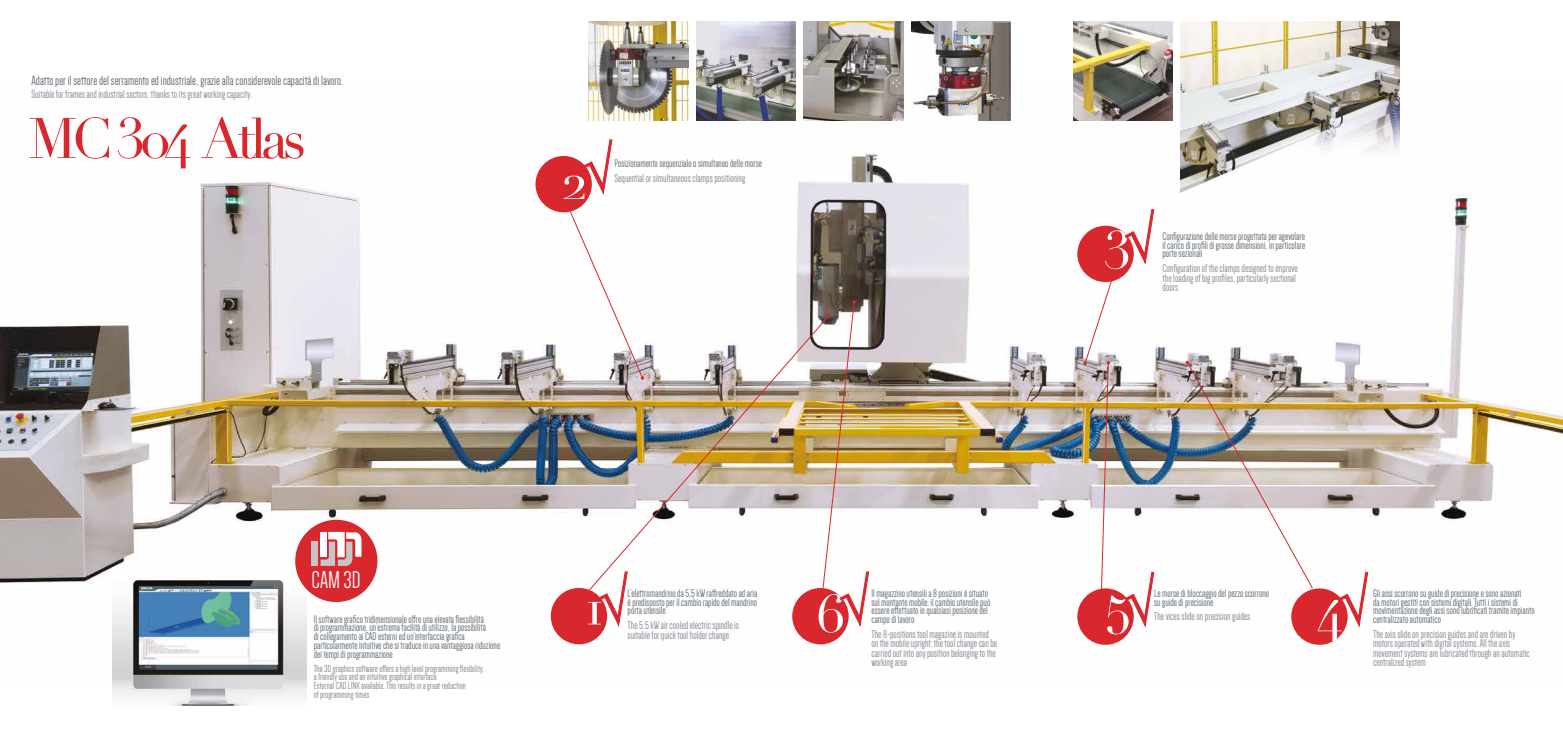
<style>
.page{position:relative;width:1563px;height:737px;background:#fff}
.page>*{position:absolute;margin:0;border:0;box-sizing:border-box;transform-origin:0 0}
.t1{font:55.91px "Didot";letter-spacing:-.1em;color:#d9272e}
.t2{font:52.41px "Didot";color:#fff}
.t3{font:24.94px "Dense";color:#fff}
.t4{font:13.74px "Dense";color:#5d6770}
.t5{font:11.64px/9.5px "Dense";color:#82868e}
.t6{font:11.38px/8.8px "Dense";color:#5d6770}
.t7{font:10.5px/8.8px "Dense";color:#82868e}
</style>
<div class="page">
<img style="left:0;top:85px;width:1563px;height:596px">
<img style="left:696px;top:21px;width:99px;height:100px">
<img style="left:589px;top:21px;width:99px;height:100px">
<img style="left:803px;top:21px;width:100px;height:100px">
<img style="left:911px;top:21px;width:99px;height:100px">
<img style="left:1073px;top:21px;width:100px;height:100px">
<img style="left:1180px;top:21px;width:220px;height:171px">
<img style="left:113px;top:571px;width:194px;height:134px">
<div style="left:1077px;top:226px;width:56px;height:56px;background:#d9272e;border-radius:50%"></div>
<svg style="left:1124px;top:209px;width:30px;height:56px"></svg>
<div style="left:792px;top:588px;width:56px;height:56px;background:#d9272e;border-radius:50%"></div>
<div style="left:1077px;top:588px;width:56px;height:57px;background:#d9272e;border-radius:50%"></div>
<svg style="left:1124px;top:571px;width:30px;height:57px"></svg>
<div style="left:1291px;top:588px;width:56px;height:57px;background:#d9272e;border-radius:50%"></div>
<svg style="left:1338px;top:571px;width:30px;height:57px"></svg>
<div style="left:535px;top:156px;width:57px;height:56px;background:#d9272e;border-radius:50%"></div>
<svg style="left:582px;top:139px;width:31px;height:57px"></svg>
<svg style="left:568px;top:208px;width:76px;height:171px"></svg>
<img style="left:1185px;top:360px;width:128px;height:229px">
<img style="left:585px;top:315px;width:237px;height:280px">
<div style="left:551px;top:588px;width:56px;height:56px;background:#d9272e;border-radius:50%"></div>
<svg style="left:598px;top:571px;width:30px;height:56px"></svg>
<div style="left:295px;top:520px;width:82px;height:82px;background:#d9272e;border-radius:50%"></div>
<div style="left:311px;top:541px;width:7px;height:25px;background:#c6c6c9"></div>
<svg style="left:320px;top:532px;width:41px;height:34px"></svg>
<img style="left:1083px;top:277px;width:30px;height:314px">
<img style="left:822px;top:300px;width:47px;height:328px">
<p class="t4" style="left:32px;top:73px;width:313px">Adatto per il settore del serramento ed industriale, grazie alla considerevole capacità di lavoro.</p>
<p class="t5" style="left:32px;top:89px;width:222px">Suitable for frames and industrial sectors, thanks to its great working capacity.</p>
<h1 class="t1" style="left:28px;top:105px;width:279px">MC 304 Atlas</h1>
<h2 class="t2" style="left:562px;top:149px;width:27px">2</h2>
<p class="t6" style="left:614px;top:159px;width:149px">Posizionamento sequenziale o simultaneo delle morse</p>
<p class="t5" style="left:614px;top:174px;width:132px">Sequential or simultaneous clamps positioning</p>
<h2 class="t2" style="left:1104px;top:219px;width:29px">3</h2>
<p class="t6" style="left:1162px;top:232px;width:144px;text-align:justify">Configurazione delle morse progettata per agevolare il carico di profili di grosse dimensioni, in particolare porte sezionali</p>
<p class="t5" style="left:1162px;top:264px;width:137px">Configuration of the clamps designed to improve the loading of big profiles, particularly sectional doors</p>
<h3 class="t3" style="left:312px;top:567px;width:50px">CAM 3D</h3>
<p class="t6" style="left:314px;top:614px;width:188px">Il software grafico tridimensionale offre una elevata flessibilità<br>di programmazione, un’estrema facilità di utilizzo, la possibilità<br>di collegamento ai CAD esterni ed un’interfaccia grafica particolarmente intuitive che si traduce in una vantaggiosa riduzione dei tempi di programmazione</p>
<p class="t7" style="left:314px;top:664px;width:172px">The 3D graphics software offers a high level programming flexibility, a friendly use and an intuitive graphical interface.<br>External CAD LINK available. This results in a great reduction<br>of programming times</p>
<p class="t6" style="left:871px;top:589px;width:120px">Il magazzino utensili a 8 posizioni é situato sul montante mobile; il cambio utensile può essere effettuato in qualsiasi posizione del campo di lavoro</p>
<p class="t5" style="left:871px;top:629px;width:127px">The 8-positions tool magazine is mounted on the mobile upright; the tool change can be carried out into any position belonging to the working area</p>
<p class="t6" style="left:627px;top:589px;width:131px;text-align:justify">L’elettromandrino da 5,5 kW raffreddato ad aria é predisposto per il cambio rapido del mandrino porta utensile</p>
<p class="t5" style="left:627px;top:620px;width:113px">The 5,5 kW air cooled electric spindle is suitable for quick tool holder change</p>
<p class="t6" style="left:1154px;top:589px;width:116px">Le morse di bloccaggio del pezzo scorrono su guide di precisione</p>
<h2 class="t2" style="left:816px;top:582px;width:31px">6</h2>
<h2 class="t2" style="left:1105px;top:584px;width:27px">5</h2>
<h2 class="t2" style="left:1317px;top:581px;width:25px">4</h2>
<h2 class="t2" style="left:586px;top:575px;width:19px">1</h2>
<p class="t5" style="left:1154px;top:612px;width:98px">The vices slide on precision guides</p>
<p class="t6" style="left:1373px;top:589px;width:163px">Gli assi scorrono su guide di precisione e sono azionati<br>da motori gestiti con sistemi digitali. Tutti i sistemi di movimentazione degli assi sono lubrificati tramite impianto centralizzato automatico</p>
<p class="t5" style="left:1373px;top:629px;width:158px">The axis slide on precision guides and are driven by motors operated with digital systems. All the axis movement systems are lubricated through an automatic centralized system</p>
</div>
